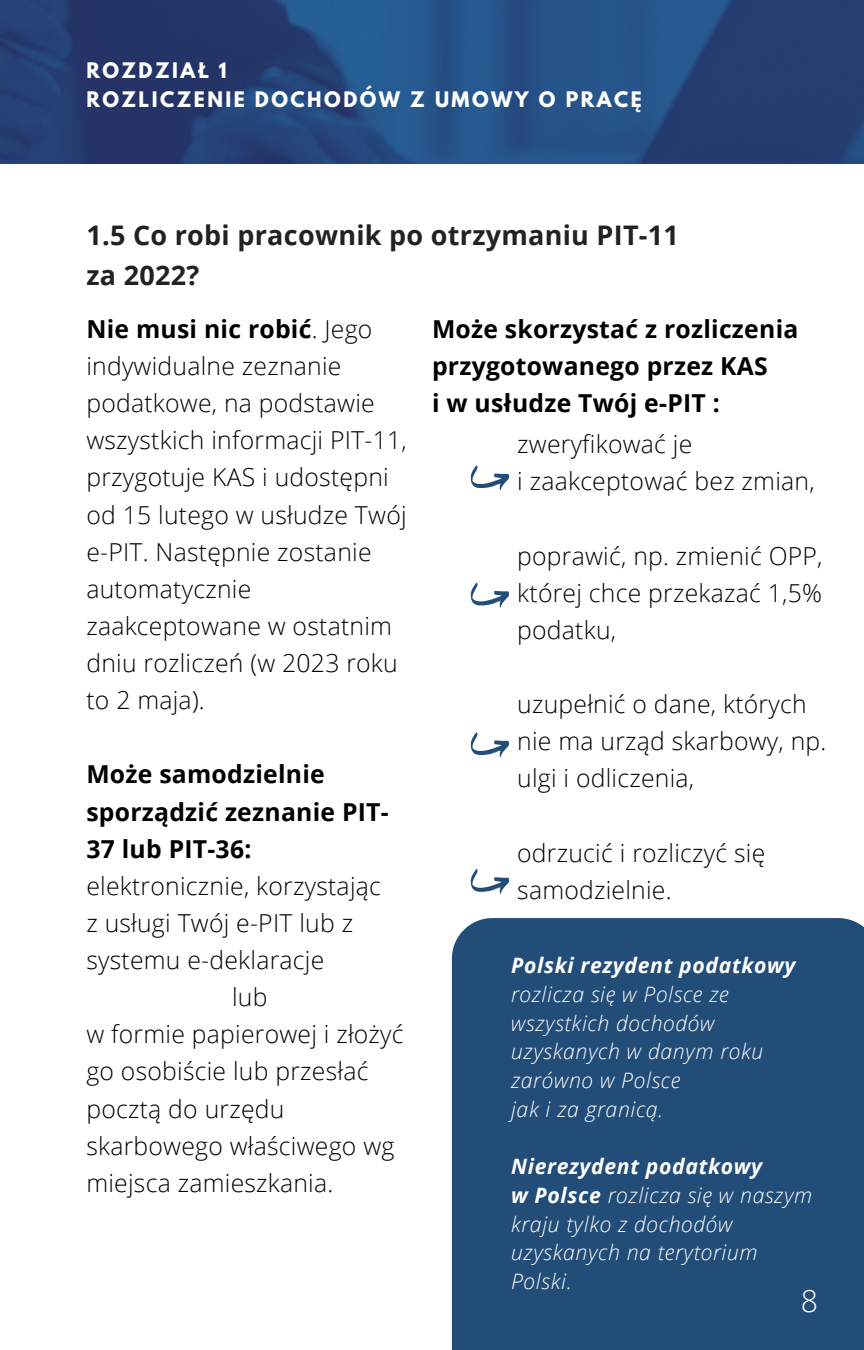
<style>
.page{position:relative;width:864px;height:1350px;background:#fff}
.page>*{position:absolute;margin:0;border:0;box-sizing:border-box;transform-origin:0 0}
.t1{font:300 30.15px "Open Sans";color:#fff}
.t2{font:700 27px/40.5px "Open Sans";letter-spacing:.01em;color:#222}
.t3{font:300 24.75px/37.1px "Open Sans";letter-spacing:.01em;color:#000}
.t4{font:700 24.75px/37.1px "Open Sans";letter-spacing:.01em;color:#000}
.t5{font:italic 300 21.15px/28.8px "Open Sans";letter-spacing:.03em;color:#fff}
.t6{font:italic 700 21.15px "Open Sans";letter-spacing:.03em;color:#fff}
.t7{font:700 18.9px/28.6px "League Spartan";letter-spacing:.13em;color:#fff}
.s1{font-weight:700}
</style>
<div class="page">
<img style="left:0;top:0;width:863px;height:164px">
<div style="left:452px;top:918px;width:412px;height:432px;background:#234d79"></div>
<svg style="left:470px;top:465px;width:39px;height:25px"></svg>
<svg style="left:470px;top:583px;width:39px;height:25px"></svg>
<svg style="left:470px;top:732px;width:39px;height:25px"></svg>
<svg style="left:470px;top:869px;width:39px;height:25px"></svg>
<p class="t7" style="left:86px;top:59px;width:557px">ROZDZIAŁ 1<br>ROZLICZENIE DOCHODÓW Z UMOWY O PRACĘ</p>
<p class="t2" style="left:86px;top:214px;width:594px">1.5 Co robi pracownik po otrzymaniu PIT-11 za 2022?</p>
<p class="t3" style="left:86px;top:310px;width:322px"><span class="s1">Nie musi nic robić</span>. Jego indywidualne zeznanie podatkowe, na podstawie wszystkich informacji PIT-11, przygotuje KAS i udostępni od 15 lutego w usłudze Twój e-PIT. Następnie zostanie automatycznie zaakceptowane w ostatnim dniu rozliczeń (w 2023 roku to 2 maja).</p>
<p class="t4" style="left:432px;top:310px;width:368px">Może skorzystać z rozliczenia przygotowanego przez KAS<br>i w usłudze Twój e-PIT :</p>
<p class="t3" style="left:517px;top:425px;width:299px">zweryfikować je<br>i zaakceptować bez zmian,</p>
<p class="t3" style="left:517px;top:536px;width:307px;text-align:justify">poprawić, np. zmienić OPP, której chce przekazać 1,5% podatku,</p>
<p class="t3" style="left:517px;top:685px;width:311px">uzupełnić o dane, których nie ma urząd skarbowy, np. ulgi i odliczenia,</p>
<p class="t4" style="left:86px;top:755px;width:304px">Może samodzielnie sporządzić zeznanie PIT-<br>37 lub PIT-36:</p>
<p class="t3" style="left:86px;top:867px;width:296px">elektronicznie, korzystając</p>
<p class="t3" style="left:86px;top:904px;width:268px">z usługi Twój e-PIT lub z</p>
<p class="t3" style="left:86px;top:941px;width:239px">systemu e-deklaracje</p>
<p class="t3" style="left:232px;top:978px;width:37px">lub</p>
<p class="t3" style="left:86px;top:1015px;width:319px">w formie papierowej i złożyć</p>
<p class="t3" style="left:86px;top:1052px;width:284px">go osobiście lub przesłać</p>
<p class="t3" style="left:86px;top:1089px;width:200px">pocztą do urzędu</p>
<p class="t3" style="left:86px;top:1127px;width:309px">skarbowego właściwego wg</p>
<p class="t3" style="left:86px;top:1164px;width:248px">miejsca zamieszkania.</p>
<p class="t3" style="left:517px;top:833px;width:250px">odrzucić i rozliczyć się samodzielnie.</p>
<p class="t6" style="left:511px;top:951px;width:286px">Polski rezydent podatkowy</p>
<p class="t5" style="left:511px;top:979px;width:254px">rozlicza się w Polsce ze wszystkich dochodów uzyskanych w danym roku zarówno w Polsce<br>jak i za granicą.</p>
<p class="t5" style="left:511px;top:1152px;width:303px"><span class="s1">Nierezydent podatkowy<br>w Polsce</span> rozlicza się w naszym kraju tylko z dochodów uzyskanych na terytorium<br>Polski.</p>
<p class="t1" style="left:801px;top:1280px;width:19px">8</p>
</div>
